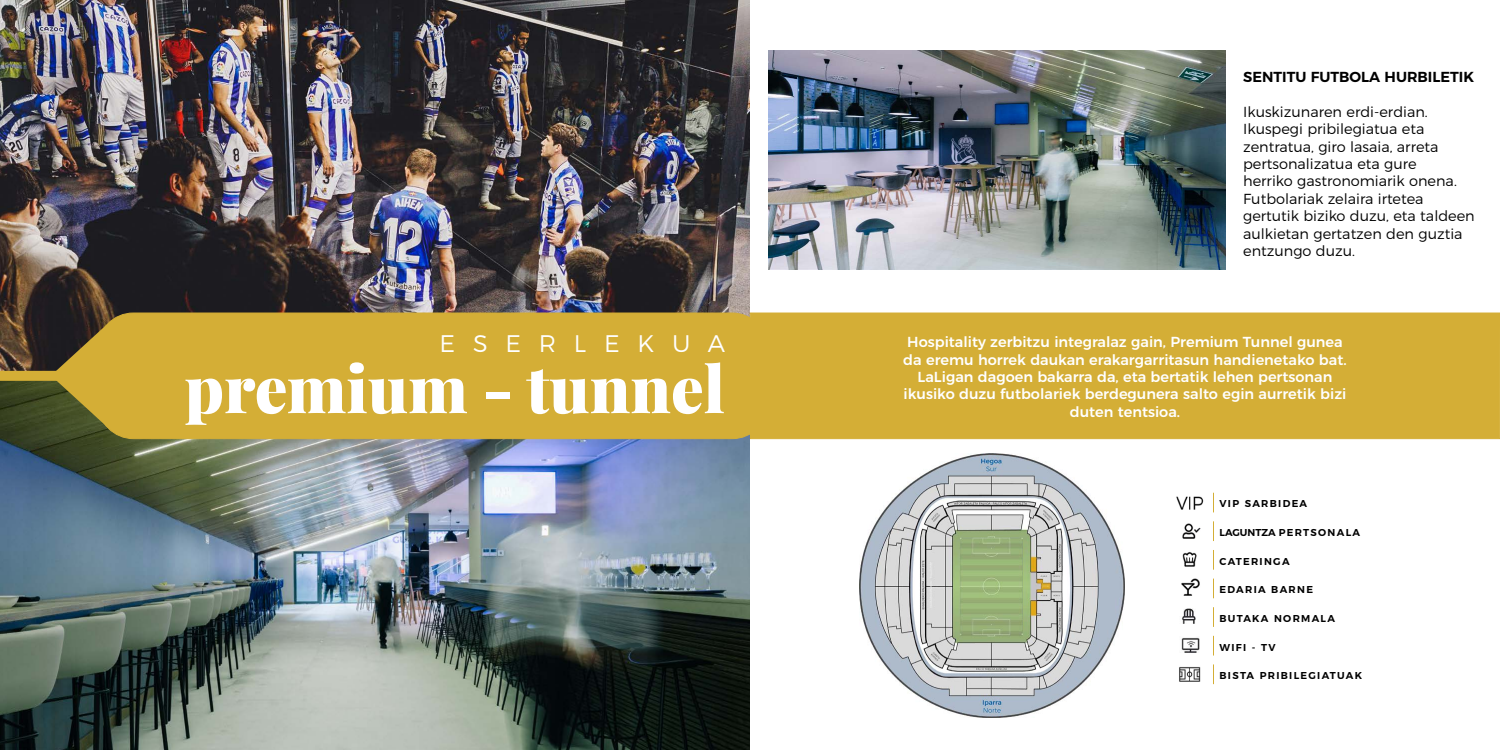
<style>
.page{position:relative;width:1500px;height:750px;background:#fff}
.page>*{position:absolute;margin:0;border:0;box-sizing:border-box;transform-origin:0 0}
.t1{font:900 65px "Playfair Display";color:#fff}
.t2{font:300 24px "Montserrat";letter-spacing:.74em;color:#fff}
.t3{font:300 14.5px/17.4px "Montserrat";color:#000}
.t4{font:500 14.5px/17.4px "Montserrat";color:#fff;text-align:center}
.t5{font:600 14.5px "Montserrat";color:#000}
.t6{font:600 10px "Montserrat";letter-spacing:.13em;color:#000}
</style>
<div class="page">
<svg style="left:1213px;top:493px;width:1px;height:19px"></svg>
<svg style="left:1213px;top:521px;width:1px;height:20px"></svg>
<svg style="left:1213px;top:607px;width:1px;height:20px"></svg>
<svg style="left:1213px;top:550px;width:1px;height:20px"></svg>
<svg style="left:1213px;top:636px;width:1px;height:20px"></svg>
<svg style="left:1213px;top:579px;width:1px;height:19px"></svg>
<svg style="left:1213px;top:664px;width:1px;height:20px"></svg>
<img style="left:0;top:1px;width:750px;height:749px">
<div style="left:750px;top:313px;width:750px;height:126px;background:#d4ae36"></div>
<img style="left:859px;top:454px;width:266px;height:263px">
<div style="left:98px;top:313px;width:670px;height:126px;background:#d4ae36;border-radius:36px"></div>
<div style="left:98px;top:313px;width:670px;height:126px;border:1px solid #d4ae36;border-radius:36px"></div>
<img style="left:1176px;top:496px;width:28px;height:13px">
<img style="left:1182px;top:523px;width:19px;height:15px">
<img style="left:1182px;top:608px;width:14px;height:16px">
<img style="left:1182px;top:552px;width:15px;height:15px">
<img style="left:1181px;top:637px;width:19px;height:15px">
<img style="left:1181px;top:578px;width:19px;height:17px">
<img style="left:1179px;top:667px;width:22px;height:14px">
<img style="left:768px;top:51px;width:457px;height:218px">
<div style="left:0;top:371px;width:166px;height:10px;background:#d4ae36"></div>
<svg style="left:51px;top:322px;width:59px;height:108px"></svg>
<h2 class="t2" style="left:440px;top:324px;width:287px">ESERLEKUA</h2>
<h1 class="t1" style="left:184px;top:347px;width:542px">premium - tunnel</h1>
<p class="t5" style="left:1243px;top:65px;width:232px">SENTITU FUTBOLA HURBILETIK</p>
<p class="t3" style="left:1243px;top:102px;width:233px">Ikuskizunaren erdi-erdian.<br>Ikuspegi pribilegiatua eta zentratua, giro lasaia, arreta pertsonalizatua eta gure<br>herriko gastronomiarik onena.<br>Futbolariak zelaira irtetea gertutik biziko duzu, eta taldeen aulkietan gertatzen den guztia entzungo duzu.</p>
<p class="t4" style="left:903px;top:332px;width:445px">Hospitality zerbitzu integralaz gain, Premium Tunnel gunea da eremu horrek daukan erakargarritasun handienetako bat.<br>LaLigan dagoen bakarra da, eta bertatik lehen pertsonan ikusiko duzu futbolariek berdegunera salto egin aurretik bizi duten tentsioa.</p>
<p class="t6" style="left:1220px;top:496px;width:89px">VIP SARBIDEA</p>
<p class="t6" style="left:1220px;top:524px;width:142px">LAGUNTZA PERTSONALA</p>
<p class="t6" style="left:1220px;top:553px;width:72px">CATERINGA</p>
<p class="t6" style="left:1220px;top:582px;width:95px">EDARIA BARNE</p>
<p class="t6" style="left:1220px;top:610px;width:117px">BUTAKA NORMALA</p>
<p class="t6" style="left:1220px;top:639px;width:58px">WIFI - TV</p>
<p class="t6" style="left:1220px;top:667px;width:144px">BISTA PRIBILEGIATUAK</p>
</div>
